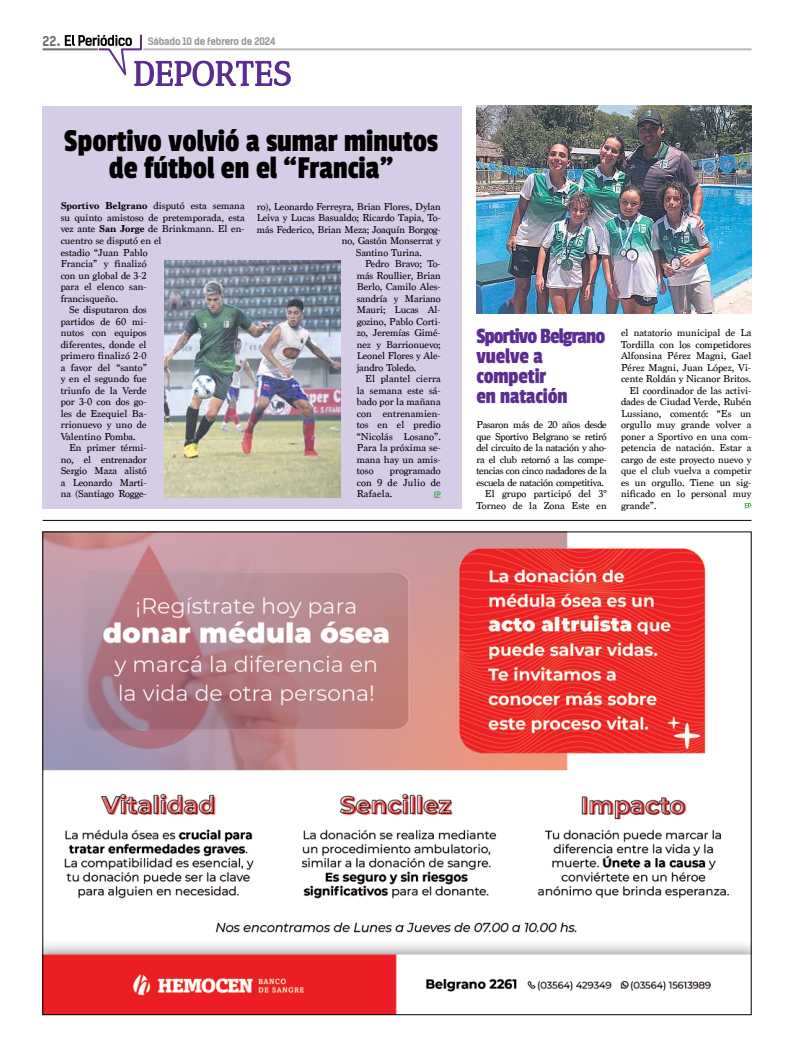
<style>
.page{position:relative;width:794px;height:1049px;background:#fff}
.page>*{position:absolute;margin:0;border:0;box-sizing:border-box;transform-origin:0 0}
.t1{font:33.3px/27px "Passion One";color:#000;text-align:center;scale:.94 1}
.t2{font:33px "Antic Didone";letter-spacing:.02em;color:#5c2d91}
.t3{font:22.9px/20px "Passion One";letter-spacing:-.005em;color:#5c2d91;scale:.94 1}
.t4{font:700 13px "Kelson Sans";color:#6d6e71}
.t5{font:10.5px/11.5px "Marion";color:#000;text-align:justify}
.t6{font:10.5px/11.5px "Marion";letter-spacing:-.03em;color:#000;text-align:right}
.t7{font:700 10px "Kelson Sans RU";letter-spacing:-.025em;color:#939598}
.s1{font-weight:700}
</style>
<div class="page">
<hr style="left:143px;top:48px;width:608px;height:2px;background:#b6b8ba">
<hr style="left:43px;top:48px;width:55px;height:2px;background:#6d6e71">
<hr style="left:43px;top:520px;width:708px;height:1px;background:#000">
<img style="left:45px;top:534px;width:704px;height:479px">
<svg style="left:65px;top:34px;width:227px;height:53px"></svg>
<div style="left:43px;top:106px;width:419px;height:403px;background:#d5cce6"></div>
<img style="left:164px;top:261px;width:176px;height:236px">
<img style="left:476px;top:106px;width:275px;height:207px">
<svg style="left:434px;top:491px;width:6px;height:6px"></svg>
<svg style="left:744px;top:503px;width:7px;height:5px"></svg>
<p class="t4" style="left:43px;top:33px;width:20px">22•</p>
<p class="t7" style="left:148px;top:35px;width:129px">Sábado 10 de febrero de 2024</p>
<h2 class="t2" style="left:134px;top:54px;width:159px">DEPORTES</h2>
<h1 class="t1" style="left:64px;top:127px;width:399px">Sportivo volvió a sumar minutos de fútbol en el “Francia"</h1>
<p class="t5" style="left:61px;top:200px;width:186px"><span class="s1">Sportivo Belgrano</span> disputó esta semana</p>
<p class="t5" style="left:61px;top:212px;width:186px">su quinto amistoso de pretemporada, esta</p>
<p class="t5" style="left:61px;top:223px;width:185px">vez ante <span class="s1">San Jorge</span> de Brinkmann. El en-</p>
<p class="t5" style="left:61px;top:235px;width:102px">cuentro se disputó en el</p>
<p class="t5" style="left:61px;top:246px;width:89px">estadio “Juan Pablo</p>
<p class="t5" style="left:61px;top:258px;width:88px">Francia” y finalizó</p>
<p class="t5" style="left:61px;top:269px;width:88px">con un global de 3-2</p>
<p class="t5" style="left:61px;top:281px;width:88px">para el elenco san-</p>
<p class="t5" style="left:61px;top:292px;width:59px">francisqueño.</p>
<p class="t5" style="left:69px;top:304px;width:79px">Se disputaron dos</p>
<p class="t5" style="left:61px;top:316px;width:88px">partidos de 60 mi-</p>
<p class="t5" style="left:61px;top:327px;width:88px">nutos con equipos</p>
<p class="t5" style="left:61px;top:339px;width:88px">diferentes, donde el</p>
<p class="t5" style="left:61px;top:350px;width:88px">primero finalizó 2-0</p>
<p class="t5" style="left:61px;top:362px;width:88px">a favor del “santo”</p>
<p class="t5" style="left:61px;top:373px;width:87px">y en el segundo fue</p>
<p class="t5" style="left:61px;top:385px;width:87px">triunfo de la Verde</p>
<p class="t5" style="left:61px;top:396px;width:88px">por 3-0 con dos go-</p>
<p class="t5" style="left:61px;top:408px;width:88px">les de Ezequiel Ba-</p>
<p class="t5" style="left:61px;top:419px;width:88px">rrionuevo y uno de</p>
<p class="t5" style="left:61px;top:431px;width:77px">Valentino Pomba.</p>
<p class="t5" style="left:69px;top:442px;width:79px">En primer térmi-</p>
<p class="t5" style="left:61px;top:454px;width:87px">no, el entrenador</p>
<p class="t5" style="left:61px;top:465px;width:87px">Sergio Maza alistó</p>
<p class="t5" style="left:61px;top:477px;width:87px">a Leonardo Marti-</p>
<p class="t5" style="left:61px;top:488px;width:87px">na (Santiago Rogge-</p>
<p class="t5" style="left:257px;top:200px;width:185px">ro), Leonardo Ferreyra, Brian Flores, Dylan</p>
<p class="t5" style="left:257px;top:212px;width:185px">Leiva y Lucas Basualdo; Ricardo Tapia, To-</p>
<p class="t5" style="left:257px;top:224px;width:185px">más Federico, Brian Meza; Joaquín Borgog-</p>
<p class="t5" style="left:342px;top:235px;width:100px">no, Gastón Monserrat y</p>
<p class="t5" style="left:356px;top:247px;width:68px">Santino Turina.</p>
<p class="t5" style="left:365px;top:258px;width:77px">Pedro Bravo; To-</p>
<p class="t5" style="left:357px;top:270px;width:86px">más Roullier, Brian</p>
<p class="t5" style="left:357px;top:281px;width:86px">Berlo, Camilo Ales-</p>
<p class="t5" style="left:357px;top:293px;width:85px">sandría y Mariano</p>
<p class="t5" style="left:357px;top:304px;width:85px">Mauri; Lucas Al-</p>
<p class="t5" style="left:357px;top:316px;width:86px">gozino, Pablo Corti-</p>
<p class="t5" style="left:357px;top:327px;width:85px">zo, Jeremías Gimé-</p>
<p class="t5" style="left:357px;top:339px;width:85px">nez y Barrionuevo;</p>
<p class="t5" style="left:357px;top:350px;width:85px">Leonel Flores y Ale-</p>
<p class="t5" style="left:357px;top:362px;width:61px">jandro Toledo.</p>
<p class="t5" style="left:365px;top:373px;width:77px">El plantel cierra</p>
<p class="t5" style="left:357px;top:385px;width:85px">la semana este sá-</p>
<p class="t5" style="left:357px;top:396px;width:85px">bado por la mañana</p>
<p class="t5" style="left:357px;top:408px;width:85px">con entrenamien-</p>
<p class="t5" style="left:357px;top:419px;width:85px">tos en el predio</p>
<p class="t5" style="left:357px;top:431px;width:86px">“Nicolás Losano”.</p>
<p class="t5" style="left:357px;top:442px;width:85px">Para la próxima se-</p>
<p class="t5" style="left:357px;top:454px;width:86px">mana hay un amis-</p>
<p class="t5" style="left:357px;top:465px;width:18px">toso</p>
<p class="t5" style="left:357px;top:465px;width:86px;text-indent:33px">programado con 9 de Julio de Rafaela.</p>
<h3 class="t3" style="left:476px;top:326px;width:139px">Sportivo Belgrano vuelve a competir<br>en natación</h3>
<p class="t6" style="left:476px;top:419px;width:132px">Pasaron más de 20 años desde que Sportivo Belgrano se retiró del circuito de la natación y aho&shy;ra el club retornó a las compe&shy;tencias con cinco nadadores de la escuela de natación competitiva.<br>El grupo participó del 3°<br>Torneo de la Zona Este en</p>
<p class="t5" style="left:621px;top:327px;width:132px">el natatorio municipal de La</p>
<p class="t5" style="left:621px;top:339px;width:132px">Tordilla con los competidores</p>
<p class="t5" style="left:621px;top:350px;width:132px">Alfonsina Pérez Magni, Gael</p>
<p class="t5" style="left:621px;top:362px;width:132px">Pérez Magni, Juan López, Vi-</p>
<p class="t5" style="left:621px;top:373px;width:132px">cente Roldán y Nicanor Britos.</p>
<p class="t5" style="left:629px;top:385px;width:123px">El coordinador de las activi-</p>
<p class="t5" style="left:621px;top:396px;width:132px">dades de Ciudad Verde, Rubén</p>
<p class="t5" style="left:621px;top:408px;width:132px">Lussiano, comentó: “Es un</p>
<p class="t5" style="left:621px;top:419px;width:132px">orgullo muy grande volver a</p>
<p class="t5" style="left:621px;top:431px;width:132px">poner a Sportivo en una com-</p>
<p class="t5" style="left:621px;top:442px;width:132px">petencia de natación. Estar a</p>
<p class="t5" style="left:621px;top:454px;width:132px">cargo de este proyecto nuevo y</p>
<p class="t5" style="left:621px;top:465px;width:132px">que el club vuelva a competir</p>
<p class="t5" style="left:621px;top:477px;width:132px">es un orgullo. Tiene un sig-</p>
<p class="t5" style="left:621px;top:488px;width:132px">nificado en lo personal muy</p>
<p class="t5" style="left:621px;top:500px;width:37px">grande”.</p>
</div>
